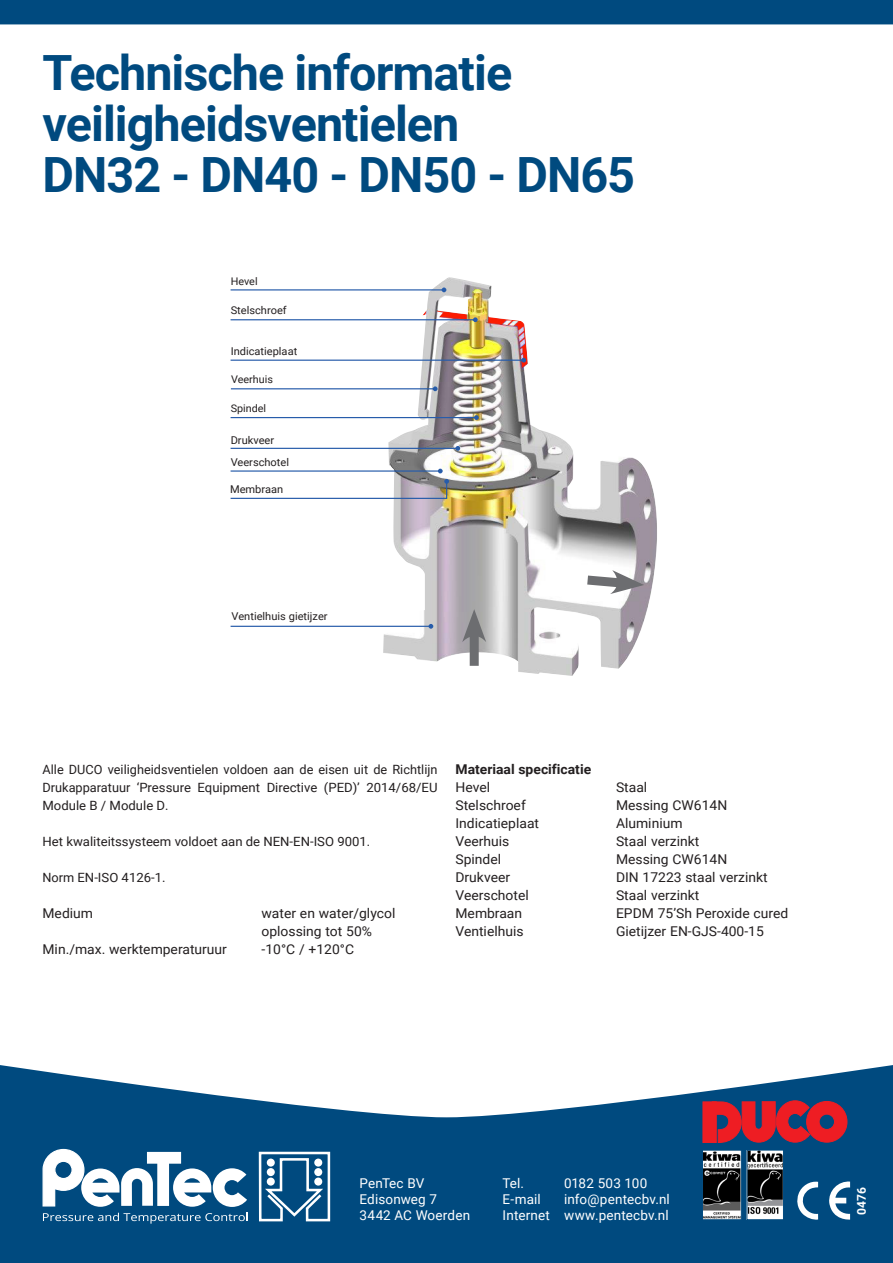
<style>
.page{position:relative;width:893px;height:1263px;background:#004a7f}
.page>*{position:absolute;margin:0;border:0;box-sizing:border-box;transform-origin:0 0}
.t1{font:700 48.6px/51px "Roboto";letter-spacing:-.02em;color:#004a7f}
.t2{font:13.5px/18px "Roboto";color:#231f20}
.t3{font:13.5px/16.2px "Roboto";letter-spacing:.01em;color:#fff}
.t4{font:700 13.5px "Roboto";color:#231f20}
.t5{font:12.75px/18px "Roboto";color:#231f20;text-align:justify}
.t6{font:700 12px "Roboto";color:#fff}
.t7{font:10.8px "Roboto";color:#231f20}
.t8{font:10.5px "Roboto";color:#231f20}
</style>
<div class="page">
<svg style="left:42px;top:1148px;width:205px;height:59px"></svg>
<svg style="left:43px;top:1213px;width:205px;height:11px"></svg>
<svg style="left:258px;top:1151px;width:73px;height:71px"></svg>
<div style="left:267px;top:1158px;width:8px;height:8px;background:#fff;border-radius:50%"></div>
<div style="left:267px;top:1177px;width:8px;height:8px;background:#fff;border-radius:50%"></div>
<div style="left:267px;top:1168px;width:8px;height:8px;background:#fff;border-radius:50%"></div>
<div style="left:314px;top:1158px;width:8px;height:8px;background:#fff;border-radius:50%"></div>
<div style="left:314px;top:1177px;width:8px;height:8px;background:#fff;border-radius:50%"></div>
<div style="left:314px;top:1168px;width:8px;height:8px;background:#fff;border-radius:50%"></div>
<div style="left:0;top:24px;width:893px;height:1093px;background:#fff"></div>
<img style="left:383px;top:277px;width:276px;height:399px">
<hr style="left:231px;top:289px;width:213px;height:1px;background:#275caa">
<svg style="left:442px;top:287px;width:4px;height:5px"></svg>
<hr style="left:231px;top:319px;width:244px;height:1px;background:#275caa">
<svg style="left:473px;top:317px;width:5px;height:5px"></svg>
<hr style="left:231px;top:470px;width:209px;height:2px;background:#275caa">
<svg style="left:438px;top:469px;width:5px;height:4px"></svg>
<hr style="left:231px;top:626px;width:200px;height:1px;background:#275caa">
<svg style="left:429px;top:624px;width:4px;height:5px"></svg>
<hr style="left:231px;top:448px;width:227px;height:1px;background:#275caa">
<svg style="left:455px;top:446px;width:5px;height:5px"></svg>
<hr style="left:231px;top:417px;width:245px;height:1px;background:#275caa">
<svg style="left:474px;top:415px;width:5px;height:5px"></svg>
<div style="left:470px;top:628px;width:9px;height:38px;background:#6c6d70"></div>
<svg style="left:462px;top:609px;width:24px;height:33px"></svg>
<svg style="left:578px;top:570px;width:66px;height:24px"></svg>
<hr style="left:231px;top:360px;width:293px;height:1px;background:#275caa">
<svg style="left:521px;top:358px;width:5px;height:5px"></svg>
<svg style="left:229px;top:479px;width:220px;height:20px"></svg>
<hr style="left:231px;top:388px;width:204px;height:1px;background:#275caa">
<svg style="left:433px;top:386px;width:5px;height:5px"></svg>
<img style="left:749px;top:1152px;width:33px;height:66px">
<div style="left:747px;top:1150px;width:37px;height:70px;border:1px solid #004a7f"></div>
<img style="left:704px;top:1152px;width:35px;height:66px">
<div style="left:702px;top:1150px;width:39px;height:70px;border:1px solid #004a7f"></div>
<svg style="left:797px;top:1181px;width:21px;height:39px"></svg>
<svg style="left:829px;top:1181px;width:21px;height:39px"></svg>
<svg style="left:712px;top:1100px;width:135px;height:42px"></svg>
<div style="left:703px;top:1102px;width:13px;height:40px;background:#ee1d23"></div>
<p class="t1" style="left:43px;top:45px;width:594px">Technische informatie veiligheidsventielen<br>DN32 - DN40 - DN50 - DN65</p>
<p class="t8" style="left:231px;top:273px;width:28px">Hevel</p>
<p class="t7" style="left:231px;top:303px;width:57px">Stelschroef</p>
<p class="t7" style="left:231px;top:343px;width:68px">Indicatieplaat</p>
<p class="t8" style="left:231px;top:372px;width:43px">Veerhuis</p>
<p class="t8" style="left:231px;top:401px;width:37px">Spindel</p>
<p class="t7" style="left:231px;top:432px;width:45px">Drukveer</p>
<p class="t7" style="left:231px;top:455px;width:60px">Veerschotel</p>
<p class="t7" style="left:230px;top:482px;width:55px">Membraan</p>
<p class="t7" style="left:232px;top:609px;width:97px">Ventielhuis gietijzer</p>
<p class="t5" style="left:43px;top:760px;width:396px">Alle DUCO veiligheidsventielen voldoen aan de eisen uit de Richtlijn Drukapparatuur ‘Pressure Equipment Directive (PED)’ 2014/68/EU Module B / Module D.</p>
<p class="t5" style="left:43px;top:832px;width:329px">Het kwaliteitssysteem voldoet aan de NEN-EN-ISO 9001.</p>
<p class="t5" style="left:43px;top:868px;width:125px">Norm EN-ISO 4126-1.</p>
<p class="t2" style="left:43px;top:904px;width:52px">Medium</p>
<p class="t2" style="left:262px;top:904px;width:135px">water en water/glycol oplossing tot 50%</p>
<p class="t2" style="left:43px;top:940px;width:186px">Min./max. werktemperaturuur</p>
<p class="t2" style="left:262px;top:940px;width:94px">-10°C / +120°C</p>
<p class="t4" style="left:455px;top:760px;width:137px">Materiaal specificatie</p>
<p class="t2" style="left:455px;top:778px;width:36px">Hevel</p>
<p class="t2" style="left:616px;top:778px;width:33px">Staal</p>
<p class="t2" style="left:455px;top:796px;width:72px">Stelschroef</p>
<p class="t2" style="left:616px;top:796px;width:113px">Messing CW614N</p>
<p class="t2" style="left:455px;top:814px;width:85px">Indicatieplaat</p>
<p class="t2" style="left:616px;top:814px;width:68px">Aluminium</p>
<p class="t2" style="left:455px;top:832px;width:55px">Veerhuis</p>
<p class="t2" style="left:616px;top:832px;width:85px">Staal verzinkt</p>
<p class="t2" style="left:455px;top:850px;width:47px">Spindel</p>
<p class="t2" style="left:616px;top:850px;width:113px">Messing CW614N</p>
<p class="t2" style="left:455px;top:868px;width:56px">Drukveer</p>
<p class="t2" style="left:616px;top:868px;width:153px">DIN 17223 staal verzinkt</p>
<p class="t2" style="left:455px;top:886px;width:75px">Veerschotel</p>
<p class="t2" style="left:616px;top:886px;width:85px">Staal verzinkt</p>
<p class="t2" style="left:455px;top:904px;width:68px">Membraan</p>
<p class="t2" style="left:616px;top:904px;width:174px">EPDM 75’Sh Peroxide cured</p>
<p class="t2" style="left:455px;top:922px;width:70px">Ventielhuis</p>
<p class="t2" style="left:616px;top:922px;width:149px">Gietijzer EN-GJS-400-15</p>
<p class="t3" style="left:360px;top:1174px;width:112px">PenTec BV<br>Edisonweg 7<br>3442 AC Woerden</p>
<p class="t3" style="left:503px;top:1174px;width:23px">Tel.</p>
<p class="t3" style="left:564px;top:1174px;width:85px">0182 503 100</p>
<p class="t3" style="left:503px;top:1190px;width:169px;text-align:right">info@pentecbv.nl<br>Internet www.pentecbv.nl</p>
<p class="t3" style="left:503px;top:1190px;width:40px">E-mail</p>
<p class="t6" style="left:853px;top:1215px;width:29px;rotate:-90deg">0476</p>
</div>
